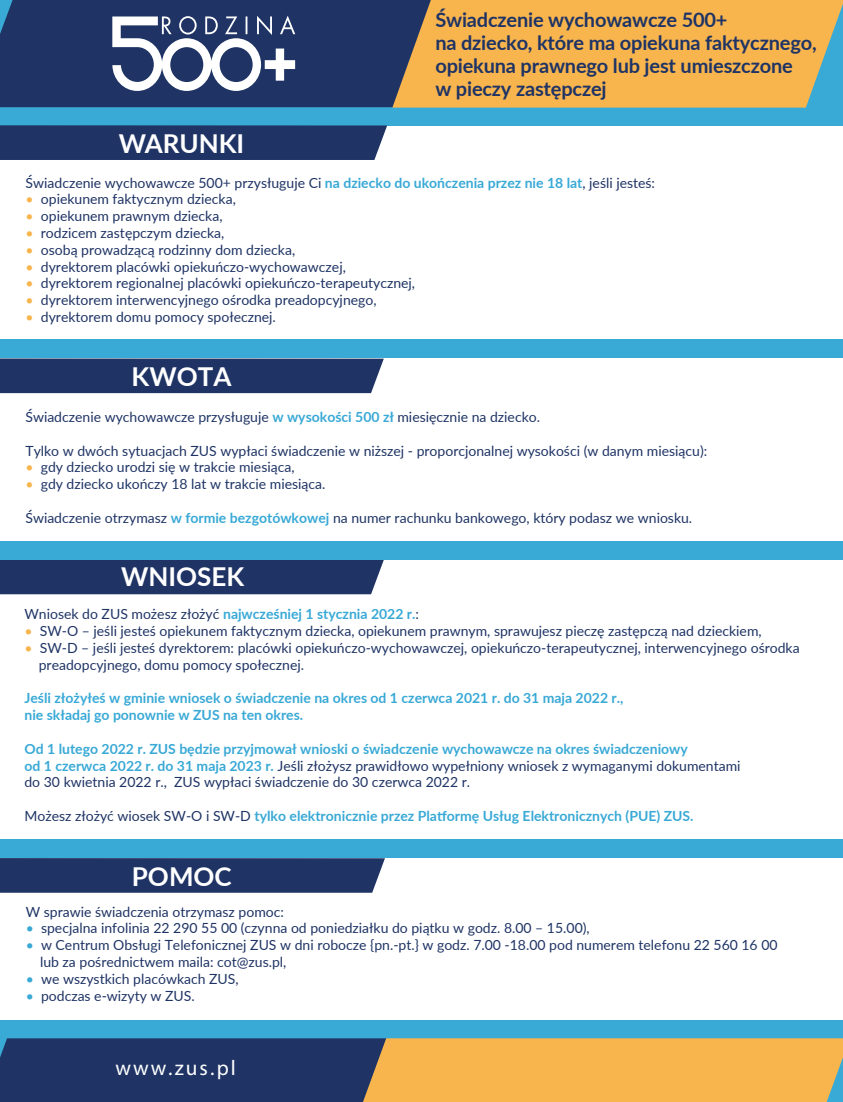
<style>
.page{position:relative;width:843px;height:1102px;background:#fff}
.page>*{position:absolute;margin:0;border:0;box-sizing:border-box;transform-origin:0 0}
.t1{font:700 26px "Lato";color:#fff}
.t2{font:21.2px "Myriad Pro";letter-spacing:.1em;color:#fff}
.t3{font:700 20px/23px "Lato";letter-spacing:-.01em;color:#1f3465}
.t4{font:14px/16.8px "Lato";color:#1f3465}
.t5{font:700 14px/16.8px "Lato";color:#39a9d6}
.s1{font-weight:700;color:#39a9d6}
.s2{color:#f9b54d}
.s3{font-weight:400;color:#1f3465}
.s4{color:#39a9d6}
</style>
<div class="page">
<div style="left:0;top:1020px;width:843px;height:82px;background:#39a9d6"></div>
<div style="left:0;top:339px;width:843px;height:19px;background:#39a9d6"></div>
<div style="left:0;top:0;width:843px;height:125px;background:#39a9d6"></div>
<div style="left:0;top:0;width:392px;height:107px;background:#1f3465"></div>
<svg style="left:392px;top:0;width:451px;height:108px;background:#e7ae53"></svg>
<div style="left:0;top:125px;width:387px;height:35px;background:#1f3465"></div>
<div style="left:0;top:358px;width:384px;height:35px;background:#1f3465"></div>
<div style="left:0;top:560px;width:384px;height:34px;background:#1f3465"></div>
<svg style="left:0;top:858px;width:385px;height:35px;background:#253969"></svg>
<svg style="left:0;top:1038px;width:843px;height:64px;background:#967b59"></svg>
<svg style="left:112px;top:16px;width:183px;height:75px;background:#6e7c9b"></svg>
<div style="left:0;top:540px;width:843px;height:19px;background:#39a9d6"></div>
<div style="left:0;top:839px;width:843px;height:19px;background:#39a9d6"></div>
<h3 class="t3" style="left:435px;top:8px;width:383px">Świadczenie wychowawcze 500+<br>na dziecko, które ma opiekuna faktycznego, opiekuna prawnego lub jest umieszczone<br>w pieczy zastępczej</h3>
<h1 class="t1" style="left:119px;top:124px;width:127px">WARUNKI</h1>
<p class="t4" style="left:26px;top:173px;width:631px">Świadczenie wychowawcze 500+ przysługuje Ci <span class="s1">na dziecko do ukończenia przez nie 18 lat</span>, jeśli jesteś:</p>
<p class="t4" style="left:26px;top:190px;width:212px"><span class="s2">•</span> opiekunem faktycznym dziecka,</p>
<p class="t4" style="left:26px;top:207px;width:198px"><span class="s2">•</span> opiekunem prawnym dziecka,</p>
<p class="t4" style="left:26px;top:224px;width:200px"><span class="s2">•</span> rodzicem zastępczym dziecka,</p>
<p class="t4" style="left:26px;top:241px;width:271px"><span class="s2">•</span> osobą prowadzącą rodzinny dom dziecka,</p>
<p class="t4" style="left:26px;top:257px;width:322px"><span class="s2">•</span> dyrektorem placówki opiekuńczo-wychowawczej,</p>
<p class="t4" style="left:26px;top:274px;width:391px"><span class="s2">•</span> dyrektorem regionalnej placówki opiekuńczo-terapeutycznej,</p>
<p class="t4" style="left:26px;top:291px;width:352px"><span class="s2">•</span> dyrektorem interwencyjnego ośrodka preadopcyjnego,</p>
<p class="t4" style="left:26px;top:308px;width:252px"><span class="s2">•</span> dyrektorem domu pomocy społecznej.</p>
<h1 class="t1" style="left:132px;top:357px;width:101px">KWOTA</h1>
<p class="t4" style="left:25px;top:408px;width:516px">Świadczenie wychowawcze przysługuje <span class="s1">w wysokości 500 zł</span> miesięcznie na dziecko.</p>
<p class="t4" style="left:25px;top:442px;width:683px">Tylko w dwóch sytuacjach ZUS wypłaci świadczenie w niższej - proporcjonalnej wysokości (w danym miesiącu):</p>
<p class="t4" style="left:25px;top:458px;width:270px"><span class="s2">•</span> gdy dziecko urodzi się w trakcie miesiąca,</p>
<p class="t4" style="left:25px;top:475px;width:301px"><span class="s2">•</span> gdy dziecko ukończy 18 lat w trakcie miesiąca.</p>
<p class="t4" style="left:25px;top:509px;width:668px">Świadczenie otrzymasz <span class="s1">w formie bezgotówkowej</span> na numer rachunku bankowego, który podasz we wniosku.</p>
<h1 class="t1" style="left:121px;top:558px;width:125px">WNIOSEK</h1>
<p class="t5" style="left:24px;top:605px;width:396px"><span class="s3">Wniosek do ZUS możesz złożyć</span> najwcześniej 1 stycznia 2022 r.<span class="s3">:</span></p>
<p class="t4" style="left:24px;top:622px;width:738px"><span class="s2">•</span> SW-O – jeśli jesteś opiekunem faktycznym dziecka, opiekunem prawnym, sprawujesz pieczę zastępczą nad dzieckiem,</p>
<p class="t4" style="left:39px;top:639px;width:762px;text-indent:-14px"><span class="s2">•</span> SW-D – jeśli jesteś dyrektorem: placówki opiekuńczo-wychowawczej, opiekuńczo-terapeutycznej, interwencyjnego ośrodka preadopcyjnego, domu pomocy społecznej.</p>
<p class="t5" style="left:24px;top:689px;width:600px">Jeśli złożyłeś w gminie wniosek o świadczenie na okres od 1 czerwca 2021 r. do 31 maja 2022 r., nie składaj go ponownie w ZUS na ten okres.</p>
<p class="t4" style="left:24px;top:740px;width:717px"><span class="s1">Od 1 lutego 2022 r. ZUS będzie przyjmował wnioski o świadczenie wychowawcze na okres świadczeniowy<br>od 1 czerwca 2022 r. do 31 maja 2023 r.</span> Jeśli złożysz prawidłowo wypełniony wniosek z wymaganymi dokumentami do 30 kwietnia 2022 r., ZUS wypłaci świadczenie do 30 czerwca 2022 r.</p>
<p class="t5" style="left:24px;top:807px;width:670px"><span class="s3">Możesz złożyć wiosek SW-O i SW-D</span> tylko elektronicznie przez Platformę Usług Elektronicznych (PUE) ZUS.</p>
<h1 class="t1" style="left:132px;top:857px;width:101px">POMOC</h1>
<p class="t4" style="left:26px;top:902px;width:260px">W sprawie świadczenia otrzymasz pomoc:</p>
<p class="t4" style="left:26px;top:919px;width:565px"><span class="s4">•</span> specjalna infolinia 22 290 55 00 (czynna od poniedziałku do piątku w godz. 8.00 – 15.00),</p>
<p class="t4" style="left:40px;top:936px;width:739px;text-indent:-14px"><span class="s4">•</span> w Centrum Obsługi Telefonicznej ZUS w dni robocze {pn.-pt.} w godz. 7.00 -18.00 pod numerem telefonu 22 560 16 00 lub za pośrednictwem maila: cot@zus.pl,</p>
<p class="t4" style="left:26px;top:970px;width:214px"><span class="s4">•</span> we wszystkich placówkach ZUS,</p>
<p class="t4" style="left:26px;top:986px;width:170px"><span class="s4">•</span> podczas e-wizyty w ZUS.</p>
<h2 class="t2" style="left:115px;top:1054px;width:122px">www.zus.pl</h2>
</div>
